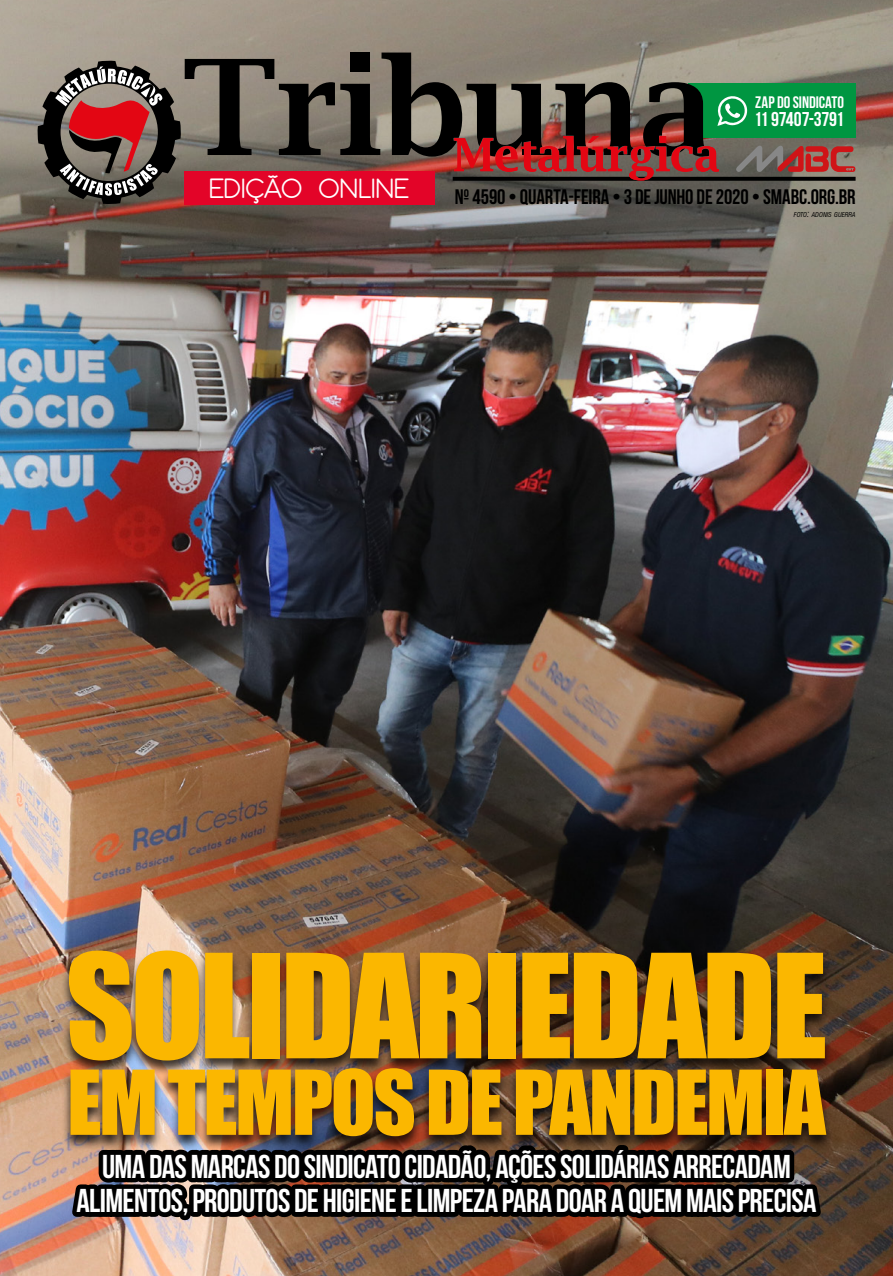
<style>
.page{position:relative;width:893px;height:1276px;background:#fff}
.page>*{position:absolute;margin:0;border:0;box-sizing:border-box;transform-origin:0 0}
.t1{font:133.5px "Impact";letter-spacing:-.03em;color:#fbb700}
.t2{font:82.5px "Impact";letter-spacing:-.03em;color:#fbb700}
.t3{font:33px/34.5px "Bebas Neue";letter-spacing:-.02em;color:#fff;text-align:center}
.t4{font:27.6px "Moon 2.0";letter-spacing:.01em;color:#fff}
.t5{font:21px "Bebas Neue";letter-spacing:-.005em;color:#000}
.t6{font:19.95px "Bebas Neue";letter-spacing:-.01em;color:#fff}
.t7{font:16.65px "Bebas Neue";color:#fff}
.t8{font:italic condensed 6.6px "Swiss 721 BT";color:#000}
.s1{font-size:9.3px}
</style>
<div class="page">
<img style="left:0;top:0;width:893px;height:1276px">
<img style="left:66px;top:1152px;width:761px;height:124px">
<div style="left:184px;top:171px;width:251px;height:34px;background:#e30428"></div>
<svg style="left:37px;top:53px;width:818px;height:151px;background:#6f564d"></svg>
<div style="left:61px;top:950px;width:773px;height:202px;background:#000;opacity:.75"></div>
<p class="t4" style="left:209px;top:173px;width:202px">EDIÇÃO ONLINE</p>
<p class="t7" style="left:755px;top:93px;width:91px">ZAP DO SINDICATO</p>
<p class="t6" style="left:754px;top:108px;width:92px">11 97407-3791</p>
<p class="t5" style="left:455px;top:185px;width:402px">Nº 4590 • QUARTA-FEIRA • 3 DE JUNHO DE 2020 • SMABC.ORG.BR</p>
<p class="t8" style="left:794px;top:210px;width:63px">FOTO<span class="s1">:</span> ADONIS GUERRA</p>
<h1 class="t1" style="left:66px;top:902px;width:763px">SOLIDARIEDADE</h1>
<h2 class="t2" style="left:67px;top:1038px;width:760px">EM TEMPOS DE PANDEMIA</h2>
<p class="t3" style="left:76px;top:1148px;width:742px">UMA DAS MARCAS DO SINDICATO CIDADÃO, AÇÕES SOLIDÁRIAS ARRECADAM<br>ALIMENTOS, PRODUTOS DE HIGIENE E LIMPEZA PARA DOAR A QUEM MAIS PRECISA</p>
</div>
